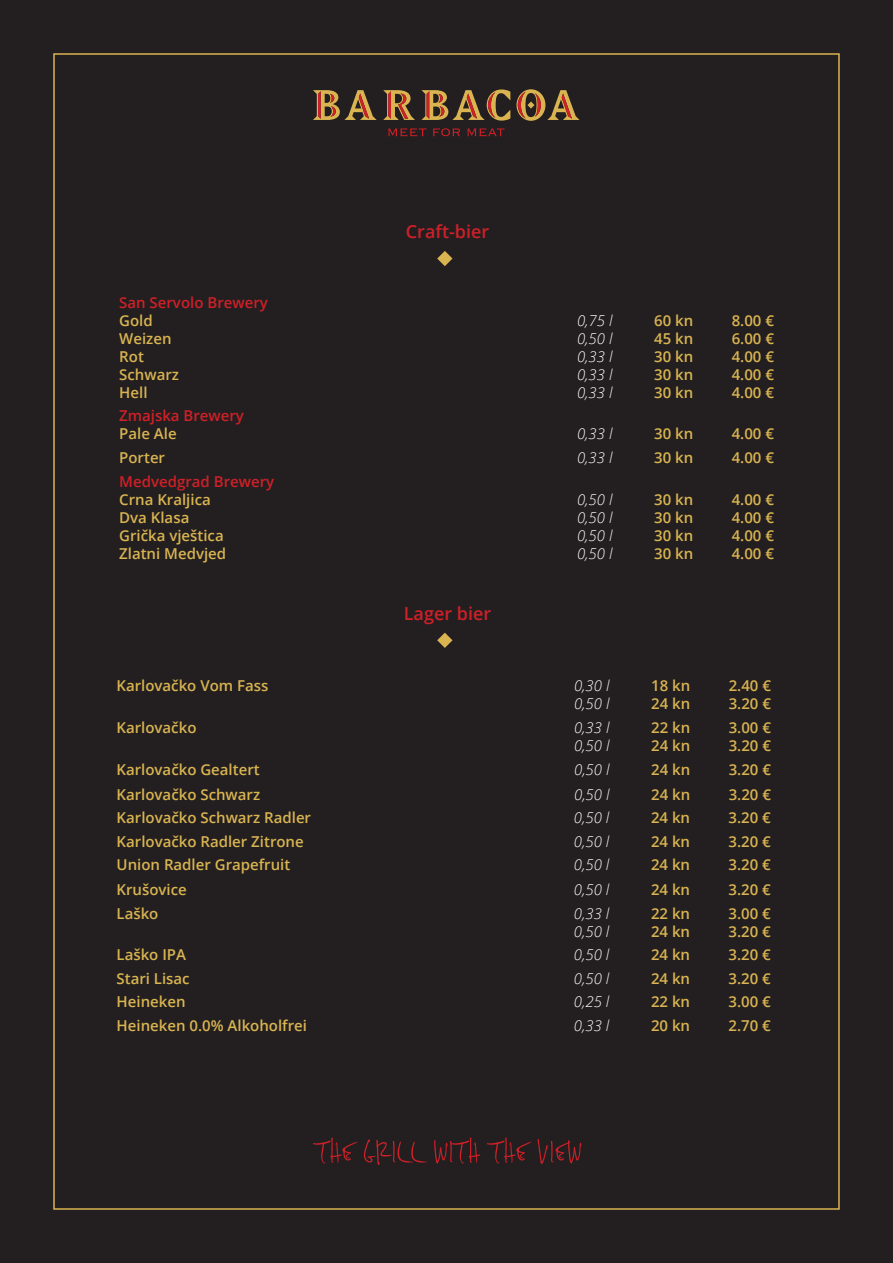
<style>
.page{position:relative;width:893px;height:1263px;background:#fff}
.page>*{position:absolute;margin:0;border:0;box-sizing:border-box;transform-origin:0 0}
.t1{font:600 18px "Open Sans";color:#d02028}
.t2{font:600 15px/18px "Open Sans";color:#d9b451}
.t3{font:italic 300 15px/18px "Open Sans";color:#fff}
.t4{font:600 15px "Open Sans";color:#d02028}
</style>
<div class="page">
<div style="left:0;top:0;width:893px;height:1262px;background:#231f20"></div>
<svg style="left:388px;top:128px;width:116px;height:8px"></svg>
<svg style="left:313px;top:89px;width:266px;height:32px"></svg>
<svg style="left:313px;top:1137px;width:269px;height:28px"></svg>
<svg style="left:437px;top:251px;width:15px;height:15px"></svg>
<svg style="left:437px;top:633px;width:15px;height:15px"></svg>
<p class="t1" style="left:406px;top:219px;width:85px">Craft-bier</p>
<p class="t4" style="left:119px;top:292px;width:150px">San Servolo Brewery</p>
<p class="t2" style="left:119px;top:311px;width:61px">Gold<br>Weizen<br>Rot<br>Schwarz<br>Hell</p>
<p class="t3" style="left:577px;top:311px;width:37px;text-align:justify">0,75 l 0,50 l 0,33 l 0,33 l 0,33 l</p>
<p class="t2" style="left:654px;top:311px;width:41px;text-align:justify">60 kn 45 kn 30 kn 30 kn 30 kn</p>
<p class="t2" style="left:732px;top:311px;width:44px;text-align:justify">8.00 € 6.00 € 4.00 € 4.00 € 4.00 €</p>
<p class="t4" style="left:119px;top:405px;width:126px">Zmajska Brewery</p>
<p class="t2" style="left:119px;top:424px;width:59px">Pale Ale</p>
<p class="t3" style="left:577px;top:424px;width:37px">0,33 l</p>
<p class="t2" style="left:654px;top:424px;width:41px">30 kn</p>
<p class="t2" style="left:732px;top:424px;width:44px">4.00 €</p>
<p class="t2" style="left:119px;top:448px;width:47px">Porter</p>
<p class="t3" style="left:577px;top:447px;width:37px">0,33 l</p>
<p class="t2" style="left:654px;top:448px;width:41px">30 kn</p>
<p class="t2" style="left:732px;top:448px;width:44px">4.00 €</p>
<p class="t4" style="left:119px;top:472px;width:156px">Medvedgrad Brewery</p>
<p class="t2" style="left:119px;top:491px;width:109px">Crna Kraljica<br>Dva Klasa<br>Grička vještica<br>Zlatni Medvjed</p>
<p class="t3" style="left:577px;top:490px;width:37px;text-align:justify">0,50 l 0,50 l 0,50 l 0,50 l</p>
<p class="t2" style="left:654px;top:491px;width:41px;text-align:justify">30 kn 30 kn 30 kn 30 kn</p>
<p class="t2" style="left:732px;top:491px;width:44px;text-align:justify">4.00 € 4.00 € 4.00 € 4.00 €</p>
<p class="t1" style="left:404px;top:601px;width:89px">Lager bier</p>
<p class="t2" style="left:116px;top:677px;width:153px">Karlovačko Vom Fass</p>
<p class="t3" style="left:574px;top:676px;width:37px">0,30 l<br>0,50 l</p>
<p class="t2" style="left:651px;top:677px;width:41px">18 kn<br>24 kn</p>
<p class="t2" style="left:729px;top:677px;width:44px">2.40 €<br>3.20 €</p>
<p class="t2" style="left:116px;top:718px;width:81px">Karlovačko</p>
<p class="t3" style="left:574px;top:718px;width:37px">0,33 l<br>0,50 l</p>
<p class="t2" style="left:651px;top:718px;width:41px">22 kn<br>24 kn</p>
<p class="t2" style="left:729px;top:718px;width:44px">3.00 €<br>3.20 €</p>
<p class="t2" style="left:117px;top:760px;width:145px">Karlovačko Gealtert</p>
<p class="t3" style="left:574px;top:760px;width:37px">0,50 l</p>
<p class="t2" style="left:651px;top:760px;width:41px">24 kn</p>
<p class="t2" style="left:729px;top:760px;width:44px">3.20 €</p>
<p class="t2" style="left:117px;top:785px;width:145px">Karlovačko Schwarz</p>
<p class="t3" style="left:574px;top:784px;width:37px">0,50 l</p>
<p class="t2" style="left:651px;top:785px;width:41px">24 kn</p>
<p class="t2" style="left:729px;top:785px;width:44px">3.20 €</p>
<p class="t2" style="left:117px;top:808px;width:196px">Karlovačko Schwarz Radler</p>
<p class="t3" style="left:574px;top:808px;width:37px">0,50 l</p>
<p class="t2" style="left:651px;top:808px;width:41px">24 kn</p>
<p class="t2" style="left:728px;top:808px;width:44px">3.20 €</p>
<p class="t2" style="left:117px;top:832px;width:189px">Karlovačko Radler Zitrone</p>
<p class="t3" style="left:574px;top:831px;width:37px">0,50 l</p>
<p class="t2" style="left:651px;top:832px;width:41px">24 kn</p>
<p class="t2" style="left:728px;top:832px;width:44px">3.20 €</p>
<p class="t2" style="left:117px;top:856px;width:175px">Union Radler Grapefruit</p>
<p class="t3" style="left:574px;top:855px;width:37px">0,50 l</p>
<p class="t2" style="left:651px;top:856px;width:41px">24 kn</p>
<p class="t2" style="left:728px;top:856px;width:44px">3.20 €</p>
<p class="t2" style="left:117px;top:880px;width:72px">Krušovice</p>
<p class="t3" style="left:574px;top:880px;width:37px">0,50 l</p>
<p class="t2" style="left:651px;top:880px;width:41px">24 kn</p>
<p class="t2" style="left:728px;top:880px;width:44px">3.20 €</p>
<p class="t2" style="left:117px;top:904px;width:43px">Laško</p>
<p class="t3" style="left:574px;top:904px;width:37px">0,33 l<br>0,50 l</p>
<p class="t2" style="left:651px;top:904px;width:41px">22 kn<br>24 kn</p>
<p class="t2" style="left:728px;top:904px;width:44px">3.00 €<br>3.20 €</p>
<p class="t2" style="left:117px;top:945px;width:71px">Laško IPA</p>
<p class="t3" style="left:574px;top:945px;width:37px">0,50 l</p>
<p class="t2" style="left:651px;top:945px;width:41px">24 kn</p>
<p class="t2" style="left:728px;top:945px;width:44px">3.20 €</p>
<p class="t2" style="left:117px;top:969px;width:75px">Stari Lisac</p>
<p class="t3" style="left:574px;top:969px;width:37px">0,50 l</p>
<p class="t2" style="left:651px;top:969px;width:41px">24 kn</p>
<p class="t2" style="left:728px;top:969px;width:44px">3.20 €</p>
<p class="t2" style="left:117px;top:992px;width:70px">Heineken</p>
<p class="t3" style="left:574px;top:992px;width:37px">0,25 l</p>
<p class="t2" style="left:651px;top:992px;width:41px">22 kn</p>
<p class="t2" style="left:728px;top:992px;width:44px">3.00 €</p>
<p class="t2" style="left:117px;top:1016px;width:192px">Heineken 0.0% Alkoholfrei</p>
<p class="t3" style="left:574px;top:1016px;width:37px">0,33 l</p>
<p class="t2" style="left:651px;top:1016px;width:41px">20 kn</p>
<p class="t2" style="left:728px;top:1016px;width:44px">2.70 €</p>
</div>
